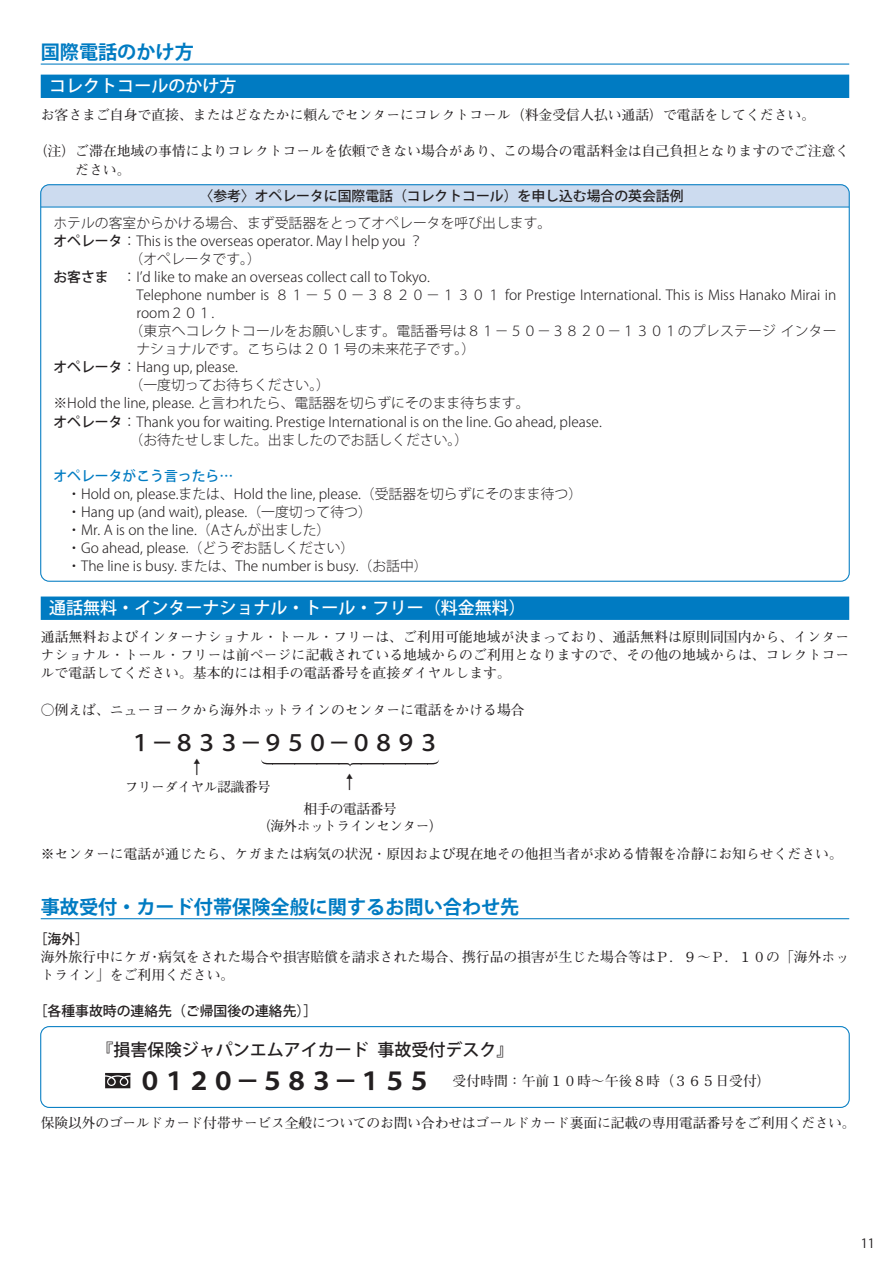
<style>
.page{position:relative;width:892px;height:1264px;background:#fff}
.page>*{position:absolute;margin:0;border:0;box-sizing:border-box;transform-origin:0 0}
.t1{font:700 24.45px "Koz Go Pro";color:#231f20}
.t2{font:500 22.35px "Koz Go Pro";color:#231f20}
.t3{font:700 19.2px "Koz Go Pro";color:#007bc2}
.t4{font:700 18.3px "Futo Min A101 Pr 6";color:#231f20}
.t5{font:500 16.95px "Koz Go Pr 6 N";color:#fff}
.t6{font:500 16.95px "Koz Go Pro";color:#231f20}
.t7{font:300 13.8px/18.1px "Koz Go Pro";color:#231f20}
.t8{font:700 13.8px/18.1px "Futo Min A101 Pro";color:#231f20}
.t9{font:500 13.8px "Koz Go Pro";color:#231f20}
.t10{font:700 13.8px/17px "Futo Min A101 Pr 6";letter-spacing:-.045em;color:#231f20;text-align:center}
.t11{font:500 13.8px "Koz Go Pro";color:#007bc2}
.t12{font:12.75px "Koz Go Pro";color:#231f20}
.s1{font-weight:500}
</style>
<div class="page">
<hr style="left:41px;top:64px;width:808px;height:1px;background:#007bc2">
<div style="left:41px;top:75px;width:808px;height:23px;background:#007bc2"></div>
<hr style="left:41px;top:918px;width:808px;height:1px;background:#007bc2">
<div style="left:41px;top:597px;width:808px;height:23px;background:#007bc2"></div>
<svg style="left:261px;top:760px;width:178px;height:6px"></svg>
<svg style="left:105px;top:1073px;width:25px;height:15px"></svg>
<div style="left:40px;top:1026px;width:809px;height:82px;border:1px solid #007bc2;border-radius:9px"></div>
<div style="left:41px;top:185px;width:808px;height:22px;background:#ccdbef"></div>
<hr style="left:41px;top:207px;width:808px;height:1px;background:#007bc2">
<h3 class="t3" style="left:41px;top:40px;width:155px">国際電話のかけ方</h3>
<p class="t5" style="left:49px;top:77px;width:189px">コレクトコールのかけ方</p>
<p class="t8" style="left:41px;top:104px;width:775px">お客さまご自身で直接、またはどなたかに頼んでセンターにコレクトコール（料金受信人払い通話）で電話をしてください。</p>
<p class="t8" style="left:75px;top:141px;width:775px;text-indent:-41px">（注）ご滞在地域の事情によりコレクトコールを依頼できない場合があり、この場合の電話料金は自己負担となりますのでご注意ください。</p>
<p class="t9" style="left:199px;top:187px;width:485px">〈参考〉オペレータに国際電話（コレクトコール）を申し込む場合の英会話例</p>
<p class="t7" style="left:53px;top:214px;width:499px">ホテルの客室からかける場合、まず受話器をとってオペレータを呼び出します。</p>
<p class="t7" style="left:53px;top:232px;width:371px"><span class="s1">オペレータ</span>：This is the overseas operator. May I help you ?</p>
<p class="t7" style="left:129px;top:250px;width:133px">（オペレータです (。</p>
<p class="t7" style="left:53px;top:268px;width:378px"><span class="s1">お客さま</span>　： d’ I like to make an overseas collect call to Tokyo.</p>
<p class="t7" style="left:136px;top:286px;width:701px">Telephone number is ８１－５０－３８２０－１３０１ for Prestige International. This is Miss Hanako Mirai in</p>
<p class="t7" style="left:136px;top:304px;width:79px">room２０１.</p>
<p class="t7" style="left:129px;top:322px;width:708px">（東京へコレクトコールをお願いします。電話番号は８１－５０－３８２０－１３０１のプレステージインター</p>
<p class="t7" style="left:136px;top:340px;width:340px">ナショナルです。こちらは２０１号の未来花子です (。</p>
<p class="t7" style="left:53px;top:358px;width:186px"><span class="s1">オペレータ</span>：Hang up, please.</p>
<p class="t7" style="left:129px;top:376px;width:202px">（一度切ってお待ちください (。</p>
<p class="t7" style="left:53px;top:394px;width:477px">※Hold the line, please. と言われたら、電話器を切らずにそのまま待ちます。</p>
<p class="t7" style="left:53px;top:413px;width:549px"><span class="s1">オペレータ</span>：Thank you for waiting. Prestige International is on the line. Go ahead, please.</p>
<p class="t7" style="left:129px;top:431px;width:340px">（お待たせしました。出ましたのでお話しください (。</p>
<p class="t11" style="left:53px;top:467px;width:181px">オペレータがこう言ったら...</p>
<p class="t7" style="left:67px;top:485px;width:516px">・Hold on, please.または、Hold the line, please （. 受話器を切らずにそのまま待つ(・Hang up (and wait ,) please （. 一度切って待つ(<br>・Mr A. is on the line （. Aさんが出ました(<br>・Go ahead, please （. どうぞお話しください(<br>・The line is busy. または、The number is busy （. お話中(</p>
<p class="t5" style="left:49px;top:598px;width:478px">通話無料・インターナショナル・トール・フリー（料金無料(</p>
<p class="t8" style="left:41px;top:626px;width:810px;text-align:justify">通話無料およびインターナショナル・トール・フリーは、ご利用可能地域が決まっており、通話無料は原則同国内から、インターナショナル・トール・フリーは前ページに記載されている地域からのご利用となりますので、その他の地域からは、コレクトコールで電話してください。基本的には相手の電話番号を直接ダイヤルします。</p>
<p class="t8" style="left:41px;top:699px;width:485px">○例えば、ニューヨークから海外ホットラインのセンターに電話をかける場合</p>
<h2 class="t2" style="left:129px;top:728px;width:312px">１－８３３－９５０－０８９３</h2>
<h3 class="t4" style="left:188px;top:753px;width:20px">↑</h3>
<h3 class="t4" style="left:340px;top:768px;width:20px">↑</h3>
<p class="t10" style="left:125px;top:778px;width:147px">フリーダイヤル認識番号</p>
<p class="t10" style="left:257px;top:800px;width:187px">相手の電話番号<br>（海外ホットラインセンター(</p>
<p class="t8" style="left:41px;top:843px;width:803px">※センターに電話が通じたら、ケガまたは病気の状況・原因および現在地その他担当者が求める情報を冷静にお知らせください。</p>
<h3 class="t3" style="left:41px;top:894px;width:480px">事故受付・カード付帯保険全般に関するお問い合わせ先</h3>
<p class="t9" style="left:34px;top:930px;width:57px">［海外[</p>
<p class="t8" style="left:158px;top:946px;width:692px">病気をされた場合や損害賠償を請求された場合、携行品の損害が生じた場合等はＰ．９～Ｐ．１０の「海外ホッ</p>
<p class="t8" style="left:41px;top:946px;width:195px">海外旅行中にケガ<br>トライン」をご利用ください。</p>
<p class="t9" style="left:34px;top:1003px;width:285px">［各種事故時の連絡先（ご帰国後の連絡先 [(</p>
<p class="t8" style="left:148px;top:946px;width:15px">・</p>
<p class="t6" style="left:97px;top:1039px;width:274px">『損害保険ジャパンエムアイカード</p>
<p class="t6" style="left:377px;top:1039px;width:138px">事故受付デスク『</p>
<h1 class="t1" style="left:138px;top:1065px;width:295px">０１２０－５８３－１５５</h1>
<p class="t8" style="left:452px;top:1070px;width:319px">受付時間：午前１０時～午後８時（３６５日受付(</p>
<p class="t8" style="left:41px;top:1112px;width:816px">保険以外のゴールドカード付帯サービス全般についてのお問い合わせはゴールドカード裏面に記載の専用電話番号をご利用ください。</p>
<p class="t12" style="left:860px;top:1235px;width:16px">11</p>
</div>
